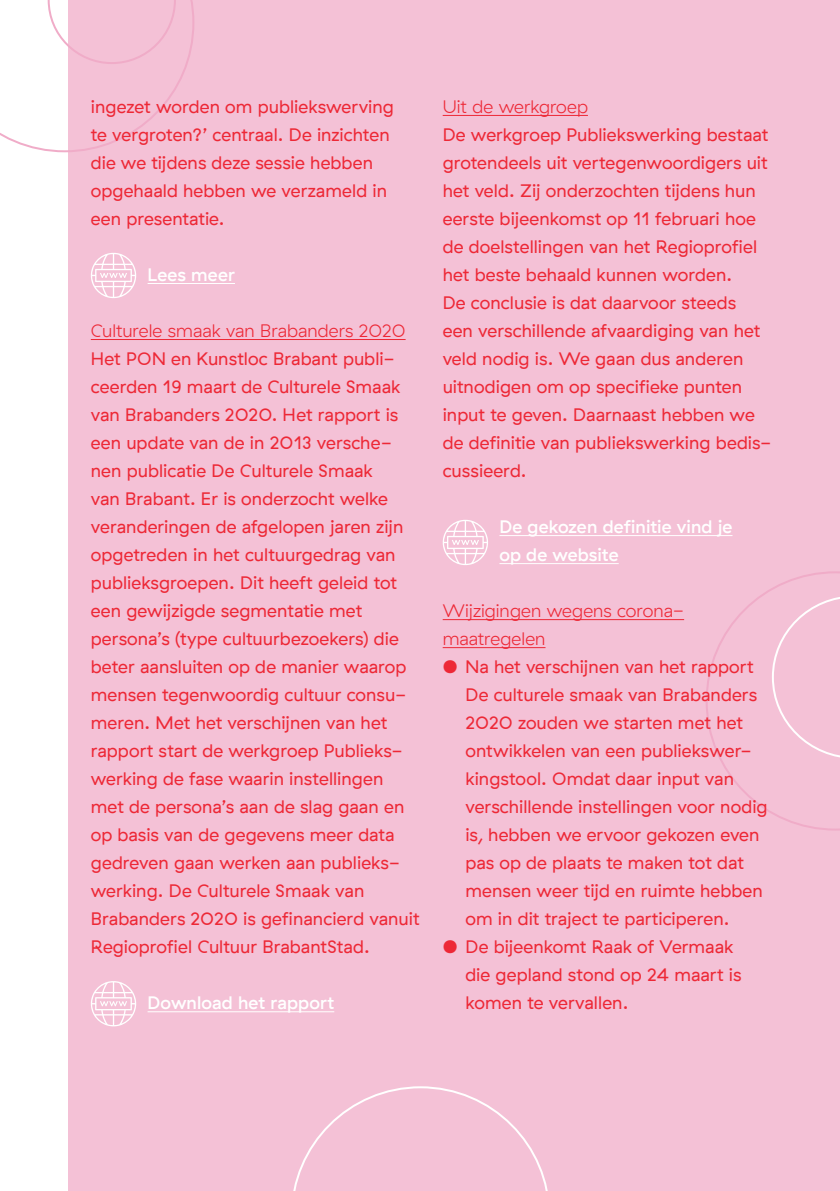
<style>
.page{position:relative;width:840px;height:1191px;background:#fff}
.page>*{position:absolute;margin:0;border:0;box-sizing:border-box;transform-origin:0 0}
.t1{font:18px/28px "GT Haptik";letter-spacing:.005em;color:#ed2836}
.t2{font:300 18px/28px "GT Haptik";letter-spacing:.005em;color:#ed2836}
.t3{font:500 18px/28px "GT Haptik";letter-spacing:.005em;color:#fff}
</style>
<div class="page">
<div style="left:68px;top:0;width:771px;height:1191px;background:#f4c1d6"></div>
<svg style="left:293px;top:1086px;width:255px;height:105px"></svg>
<svg style="left:0;top:0;width:194px;height:152px"></svg>
<svg style="left:706px;top:571px;width:133px;height:260px"></svg>
<hr style="left:147px;top:283px;width:88px;height:1px;background:#fff">
<hr style="left:91px;top:339px;width:314px;height:1px;background:#ed2836">
<hr style="left:147px;top:1011px;width:187px;height:1px;background:#fff">
<hr style="left:442px;top:115px;width:145px;height:1px;background:#ed2836">
<hr style="left:499px;top:535px;width:233px;height:1px;background:#fff">
<hr style="left:499px;top:563px;width:119px;height:1px;background:#fff">
<hr style="left:442px;top:619px;width:241px;height:1px;background:#ed2836">
<hr style="left:442px;top:647px;width:103px;height:1px;background:#ed2836">
<svg style="left:91px;top:253px;width:46px;height:45px"></svg>
<svg style="left:442px;top:519px;width:46px;height:46px"></svg>
<svg style="left:91px;top:981px;width:46px;height:45px"></svg>
<p class="t1" style="left:91px;top:93px;width:304px">ingezet worden om publiekswerving te vergroten?’ centraal. De inzichten die we tijdens deze sessie hebben opgehaald hebben we verzameld in een presentatie.</p>
<p class="t3" style="left:147px;top:261px;width:89px">Lees meer</p>
<p class="t2" style="left:91px;top:317px;width:316px">Culturele smaak van Brabanders 2020</p>
<p class="t1" style="left:91px;top:345px;width:330px">Het PON en Kunstloc Brabant publi&shy;ceerden 19 maart de Culturele Smaak van Brabanders 2020. Het rapport is een update van de in 2013 versche&shy;nen publicatie De Culturele Smaak<br>van Brabant. Er is onderzocht welke veranderingen de afgelopen jaren zijn opgetreden in het cultuurgedrag van publieksgroepen. Dit heeft geleid tot een gewijzigde segmentatie met persona’s (type cultuurbezoekers) die beter aansluiten op de manier waarop mensen tegenwoordig cultuur consu&shy;meren. Met het verschijnen van het rapport start de werkgroep Publieks&shy;werking de fase waarin instellingen met de persona’s aan de slag gaan en op basis van de gegevens meer data gedreven gaan werken aan publieks&shy;werking. De Culturele Smaak van Brabanders 2020 is gefinancierd vanuit Regioprofiel Cultuur BrabantStad.</p>
<p class="t3" style="left:147px;top:989px;width:188px">Download het rapport</p>
<p class="t2" style="left:442px;top:93px;width:147px">Uit de werkgroep</p>
<p class="t1" style="left:442px;top:121px;width:330px">De werkgroep Publiekswerking bestaat grotendeels uit vertegenwoordigers uit het veld. Zij onderzochten tijdens hun eerste bijeenkomst op 11 februari hoe de doelstellingen van het Regioprofiel het beste behaald kunnen worden.<br>De conclusie is dat daarvoor steeds<br>een verschillende afvaardiging van het veld nodig is. We gaan dus anderen uitnodigen om op specifieke punten input te geven. Daarnaast hebben we de definitie van publiekswerking bedis&shy;cussieerd.</p>
<p class="t3" style="left:499px;top:513px;width:234px">De gekozen definitie vind je op de website</p>
<p class="t2" style="left:442px;top:597px;width:243px">Wijzigingen wegens corona&shy;maatregelen</p>
<p class="t1" style="left:465px;top:653px;width:303px">Na het verschijnen van het rapport<br>De culturele smaak van Brabanders<br>2020 zouden we starten met het ontwikkelen van een publiekswer&shy;kingstool. Omdat daar input van verschillende instellingen voor nodig is, hebben we ervoor gekozen even pas op de plaats te maken tot dat mensen weer tijd en ruimte hebben om in dit traject te participeren.<br>De bijeenkomt Raak of Vermaak<br>die gepland stond op 24 maart is komen te vervallen.</p>
</div>
